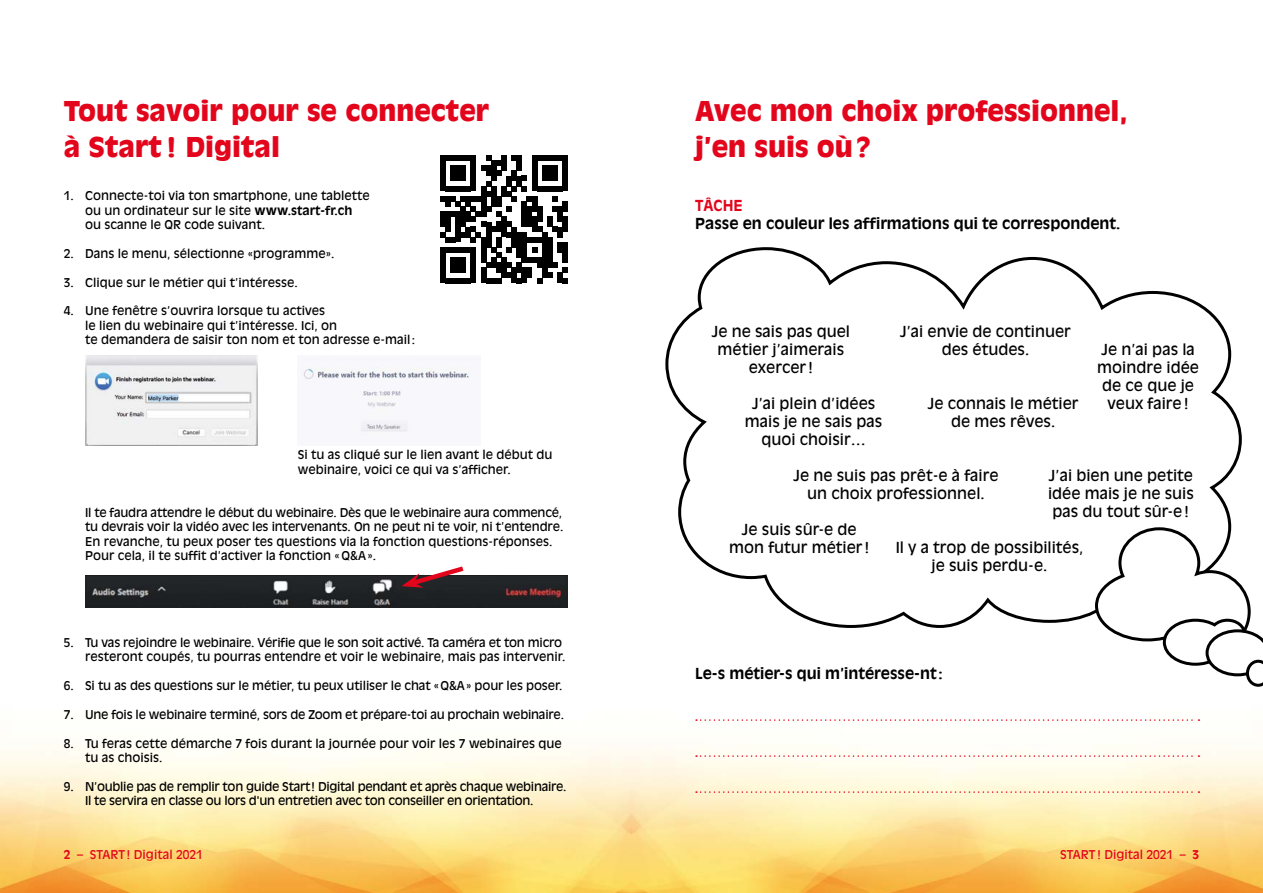
<style>
.page{position:relative;width:1263px;height:893px;background:#fff}
.page>*{position:absolute;margin:0;border:0;box-sizing:border-box;transform-origin:0 0}
.t1{font:900 27px/36px "Antique Olive";color:#e3051b}
.t2{font:15px/18px "Antique Olive";color:#000;text-align:center}
.t3{font:700 15px "Antique Olive";color:#000}
.t4{font:700 15px "Antique Olive";color:#e3051b}
.t5{font:12px/14.4px "Antique Olive";color:#000}
.t6{font:12px/14.4px "Antique Olive";letter-spacing:-.025em;color:#000}
.t7{font:12px "Antique Olive";letter-spacing:-.02em;color:#000}
.t8{font:12px "Antique Olive";color:#e3051b}
.s1{font-weight:700}
</style>
<div class="page">
<img style="left:0;top:575px;width:1263px;height:318px">
<svg style="left:664px;top:247px;width:578px;height:382px"></svg>
<svg style="left:1093px;top:526px;width:170px;height:161px"></svg>
<svg style="left:696px;top:719px;width:503px;height:2px"></svg>
<svg style="left:696px;top:755px;width:503px;height:2px"></svg>
<svg style="left:696px;top:791px;width:503px;height:2px"></svg>
<svg style="left:440px;top:155px;width:128px;height:128px"></svg>
<img style="left:86px;top:355px;width:172px;height:90px">
<img style="left:302px;top:366px;width:169px;height:69px">
<img style="left:86px;top:575px;width:482px;height:32px">
<svg style="left:402px;top:566px;width:66px;height:22px"></svg>
<h1 class="t1" style="left:64px;top:92px;width:427px">Tout savoir pour se connecter à Start! Digital</h1>
<p class="t5" style="left:85px;top:188px;width:286px;text-indent:-21px">1. Connecte-toi via ton smartphone, une tablette ou un ordinateur sur le site <span class="s1">www.start-fr.ch </span>ou scanne le QR code suivant.</p>
<p class="t5" style="left:64px;top:246px;width:272px">2. Dans le menu, sélectionne «programme».</p>
<p class="t5" style="left:64px;top:275px;width:235px">3. Clique sur le métier qui t’intéresse.</p>
<p class="t5" style="left:85px;top:303px;width:332px;text-indent:-21px">4. Une fenêtre s’ouvrira lorsque tu actives<br>le lien du webinaire qui t’intéresse. Ici, on<br>te demandera de saisir ton nom et ton adresse e-mail:</p>
<p class="t5" style="left:298px;top:447px;width:256px">Si tu as cliqué sur le lien avant le début du webinaire, voici ce qui va s’afficher.</p>
<p class="t5" style="left:85px;top:505px;width:480px">Il te faudra attendre le début du webinaire. Dès que le webinaire aura commencé, tu devrais voir la vidéo avec les intervenants. On ne peut ni te voir, ni t’entendre.<br>En revanche, tu peux poser tes questions via la fonction questions-réponses.<br>Pour cela, il te suffit d’activer la fonction «Q&amp;A».</p>
<p class="t5" style="left:64px;top:635px;width:503px;text-align:right">5. Tu vas rejoindre le webinaire. Vérifie que le son soit activé. Ta caméra et ton micro resteront coupés, tu pourras entendre et voir le webinaire, mais pas intervenir.</p>
<p class="t5" style="left:64px;top:678px;width:500px">6. Si tu as des questions sur le métier, tu peux utiliser le chat «Q&amp;A» pour les poser.</p>
<p class="t7" style="left:64px;top:707px;width:502px">7. Une fois le webinaire terminé, sors de Zoom et prépare-toi au prochain webinaire.</p>
<p class="t5" style="left:85px;top:735px;width:478px;text-indent:-21px">8. Tu feras cette démarche 7 fois durant la journée pour voir les 7 webinaires que tu as choisis.</p>
<p class="t6" style="left:85px;top:779px;width:483px;text-indent:-21px">9. N’oublie pas de remplir ton guide Start! Digital pendant et après chaque webinaire.<br>Il te servira en classe ou lors d'un entretien avec ton conseiller en orientation.</p>
<h1 class="t1" style="left:695px;top:92px;width:434px">Avec mon choix professionnel, j’en suis où?</h1>
<p class="t4" style="left:695px;top:196px;width:49px">TÂCHE</p>
<p class="t3" style="left:695px;top:214px;width:427px">Passe en couleur les affirmations qui te correspondent.</p>
<p class="t2" style="left:712px;top:322px;width:140px">Je ne sais pas quel métier j’aimerais exercer !</p>
<p class="t2" style="left:900px;top:322px;width:172px">J’ai envie de continuer des études.</p>
<p class="t2" style="left:928px;top:394px;width:152px">Je connais le métier de mes rêves.</p>
<p class="t2" style="left:1097px;top:340px;width:103px">Je n’ai pas la moindre idée de ce que je</p>
<p class="t2" style="left:752px;top:394px;width:125px">J’ai plein d’idées</p>
<p class="t2" style="left:1107px;top:394px;width:83px">veux faire!</p>
<p class="t2" style="left:745px;top:412px;width:139px">mais je ne sais pas quoi choisir…</p>
<p class="t2" style="left:793px;top:466px;width:207px">Je ne suis pas prêt-e à faire un choix professionnel.</p>
<p class="t2" style="left:729px;top:520px;width:142px">Je suis sûr-e de mon futur métier !</p>
<p class="t2" style="left:1048px;top:466px;width:147px">J’ai bien une petite idée mais je ne suis pas du tout sûr-e!</p>
<p class="t2" style="left:896px;top:538px;width:189px">Il y a trop de possibilités, je suis perdu-e.</p>
<p class="t3" style="left:695px;top:664px;width:249px">Le-s métier-s qui m’intéresse-nt :</p>
<p class="t8" style="left:64px;top:847px;width:140px"><span class="s1">2</span> – START! Digital 2021</p>
<p class="t8" style="left:1060px;top:847px;width:140px">START! Digital 2021 – <span class="s1">3</span></p>
</div>
